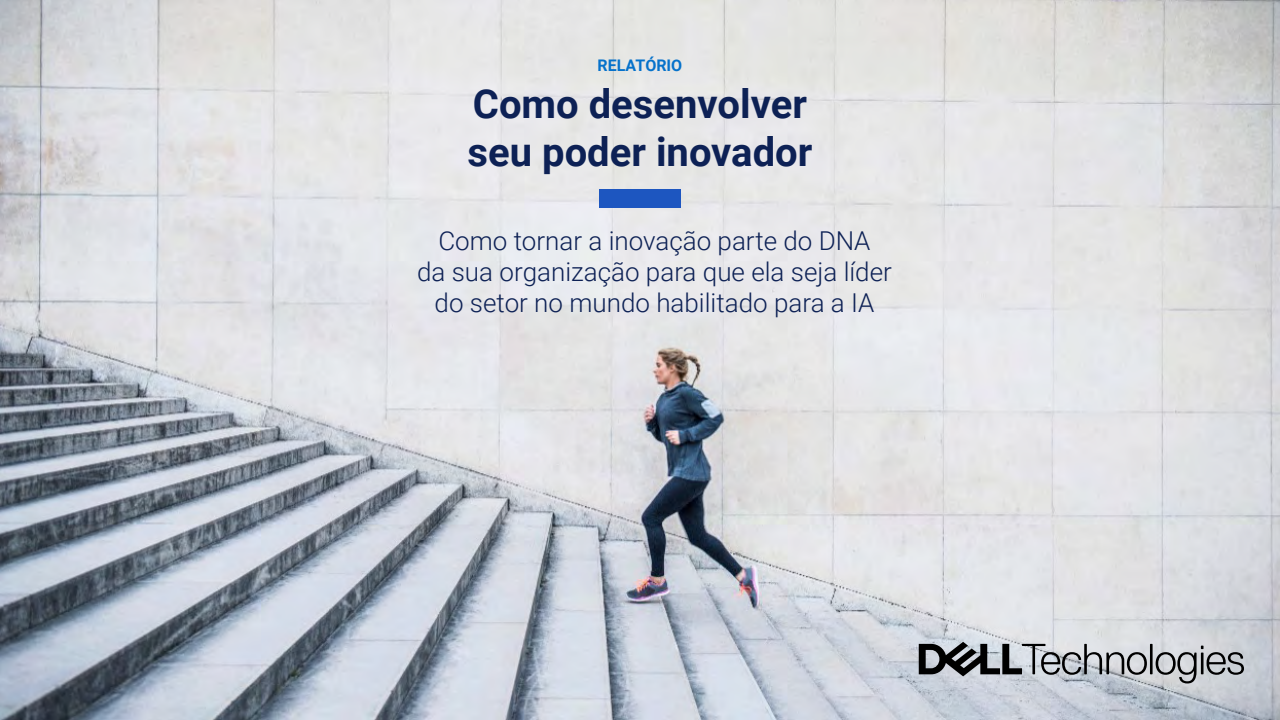
<style>
.page{position:relative;width:1280px;height:720px;background:#fff}
.page>*{position:absolute;margin:0;border:0;box-sizing:border-box;transform-origin:0 0}
.t1{font:700 40px/48px "Roboto";color:#0d2155}
.t2{font:300 26px/31.2px "Roboto";color:#0d2155;text-align:center}
.t3{font:700 16px "Roboto";color:#0672cb}
</style>
<div class="page">
<img style="left:0;top:0;width:1280px;height:720px">
<div style="left:599px;top:189px;width:82px;height:18px;background:#1d56c0"></div>
<svg style="left:919px;top:642px;width:325px;height:41px;background:#9ca0a5"></svg>
<p class="t3" style="left:598px;top:54px;width:86px">RELATÓRIO</p>
<h1 class="t1" style="left:468px;top:79px;width:346px">Como desenvolver seu poder inovador</h1>
<p class="t2" style="left:417px;top:224px;width:476px">Como tornar a inovação parte do DNA<br>da sua organização para que ela seja líder do setor no mundo habilitado para a IA</p>
</div>
